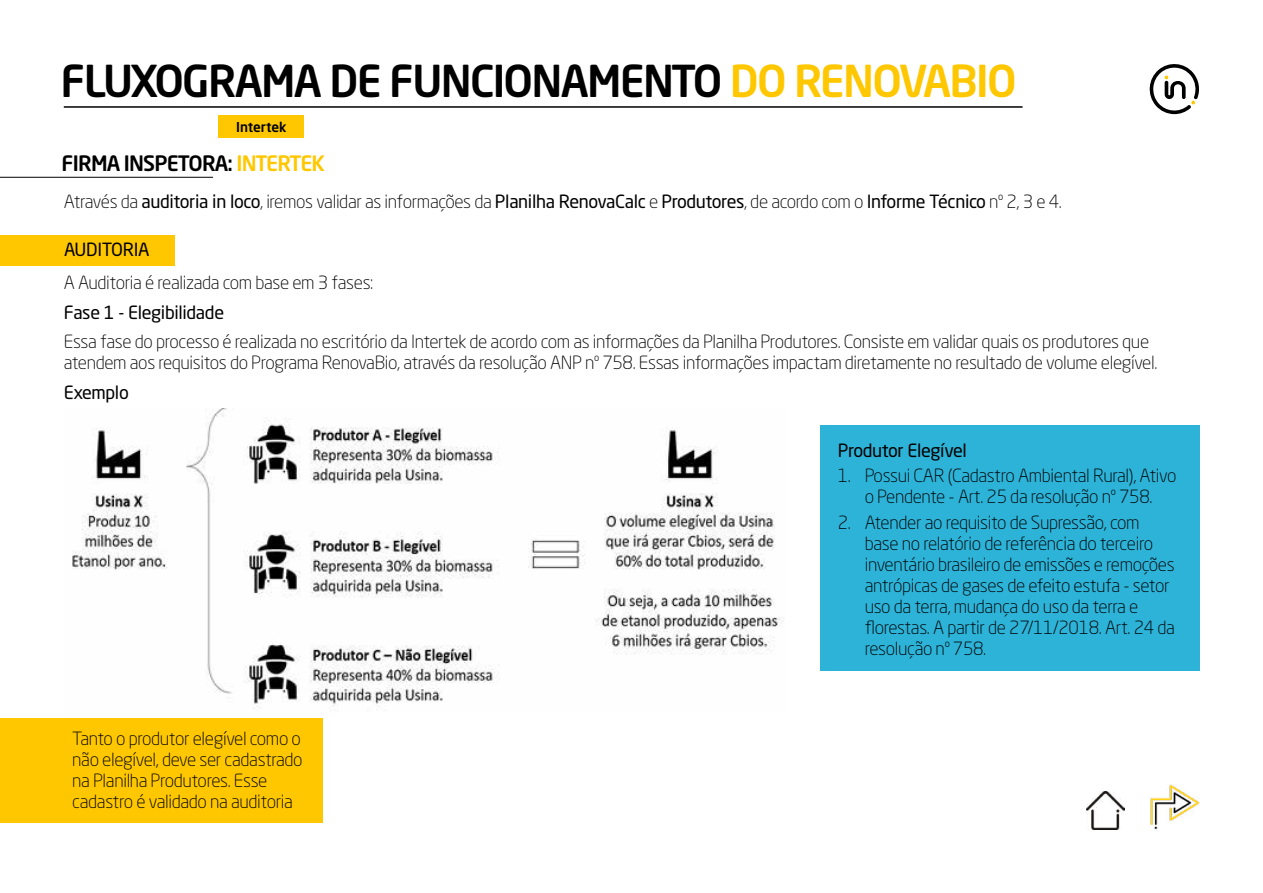
<style>
.page{position:relative;width:1263px;height:893px;background:#fff}
.page>*{position:absolute;margin:0;border:0;box-sizing:border-box;transform-origin:0 0}
.t1{font:500 43.5px "Neo Sans Std";letter-spacing:-.04em;color:#000}
.t2{font:500 21px "Neo Sans Std";letter-spacing:-.04em;color:#000}
.t3{font:300 18px/21px "Neo Sans Std";letter-spacing:-.02em;color:#000}
.t4{font:18px "Neo Sans Std";letter-spacing:-.02em;color:#000}
.t5{font:500 13.5px "Neo Sans Std";color:#000}
.s1{color:#fec700}
.s2{font-weight:400}
</style>
<div class="page">
<hr style="left:64px;top:106px;width:958px;height:2px;background:#000">
<div style="left:219px;top:116px;width:85px;height:22px;background:#fec700"></div>
<svg style="left:1150px;top:64px;width:49px;height:50px"></svg>
<hr style="left:0;top:177px;width:213px;height:1px;background:#000">
<div style="left:0;top:235px;width:174px;height:30px;background:#fec700"></div>
<div style="left:0;top:719px;width:322px;height:104px;background:#fec700"></div>
<img style="left:72px;top:408px;width:713px;height:303px">
<img style="left:1150px;top:784px;width:50px;height:46px">
<img style="left:1086px;top:792px;width:38px;height:38px">
<div style="left:820px;top:426px;width:379px;height:245px;background:#2db3d8"></div>
<h1 class="t1" style="left:61px;top:53px;width:957px">FLUXOGRAMA DE FUNCIONAMENTO <span class="s1">DO RENOVABIO</span></h1>
<p class="t5" style="left:236px;top:118px;width:52px">Intertek</p>
<p class="t2" style="left:62px;top:150px;width:265px">FIRMA INSPETORA: <span class="s1">INTERTEK</span></p>
<p class="t3" style="left:64px;top:191px;width:999px">Através da <span class="s2">auditoria in loco</span>, iremos validar as informações da <span class="s2">Planilha RenovaCalc</span> e <span class="s2">Produtores</span>, de acordo com o <span class="s2">Informe Técnico</span> nº 2, 3 e 4.</p>
<p class="t4" style="left:64px;top:238px;width:87px">AUDITORIA</p>
<p class="t3" style="left:64px;top:272px;width:311px">A Auditoria é realizada com base em 3 fases:</p>
<p class="t4" style="left:64px;top:301px;width:162px">Fase 1 - Elegibilidade</p>
<p class="t3" style="left:64px;top:331px;width:1095px">Essa fase do processo é realizada no escritório da Intertek de acordo com as informações da Planilha Produtores. Consiste em validar quais os produtores que atendem aos requisitos do Programa RenovaBio, através da resolução ANP nº 758. Essas informações impactam diretamente no resultado de volume elegível.</p>
<p class="t4" style="left:64px;top:381px;width:67px">Exemplo</p>
<p class="t3" style="left:72px;top:728px;width:232px">Tanto o produtor elegível como o não elegível, deve ser cadastrado na Planilha Produtores. Esse cadastro é validado na auditoria</p>
<p class="t4" style="left:838px;top:439px;width:131px">Produtor Elegível</p>
<p class="t3" style="left:838px;top:465px;width:340px;text-align:center">1. Possui CAR (Cadastro Ambiental Rural), Ativo o Pendente - Art. 25 da resolução nº 758.</p>
<p class="t3" style="left:865px;top:511px;width:312px;text-indent:-27px">2. Atender ao requisito de Supressão, com base no relatório de referência do terceiro inventário brasileiro de emissões e remoções antrópicas de gases de efeito estufa - setor uso da terra, mudança do uso da terra e florestas. A partir de 27/11/2018. Art. 24 da resolução nº 758.</p>
</div>
